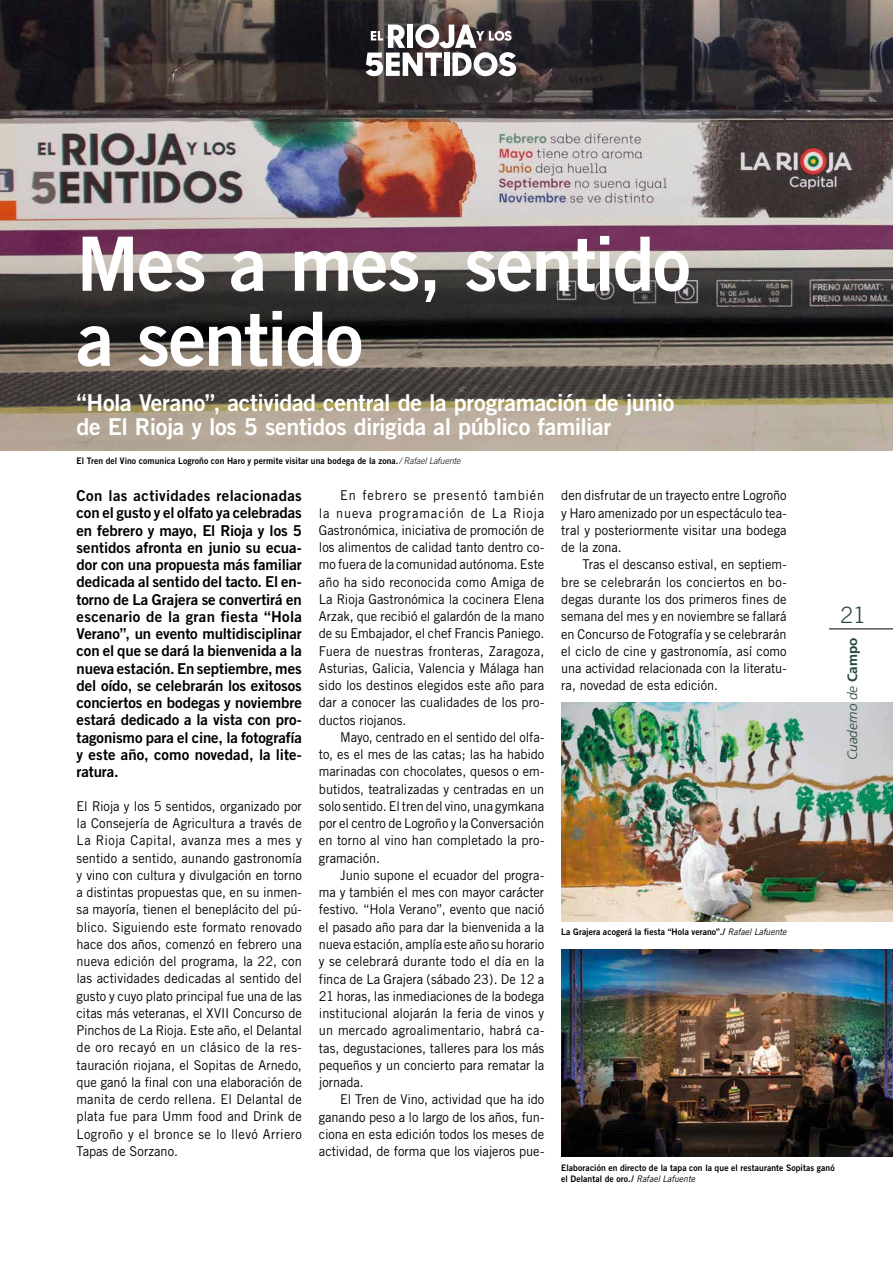
<style>
.page{position:relative;width:893px;height:1263px;background:#fff}
.page>*{position:absolute;margin:0;border:0;box-sizing:border-box;transform-origin:0 0}
.t1{font:75px/75px "Trade Gothic Bold Two";letter-spacing:-.025em;color:#fff}
.t2{font:23.25px/24px "Trade Gothic Bold Two";letter-spacing:-.015em;color:#fff}
.t3{font:300 22.5px "Trade Gothic";color:#254736}
.t4{font:15px/17.2px "Trade Gothic Bold Two";color:#000;text-align:justify}
.t5{font:13.5px/17.2px "Trade Gothic";color:#000;text-align:justify;scale:.95 1}
.t6{font:italic 300 13.5px "Frutiger";color:#254736}
.t7{font:9px/11.2px "Trade Gothic Bold Two";letter-spacing:.01em;color:#000;scale:.95 1}
.s1{font-family:"Trade Gothic";font-weight:300;font-style:italic}
.s2{font-weight:700;font-style:normal}
.s3{font-family:"Trade Gothic";font-style:italic}
</style>
<div class="page">
<hr style="left:829px;top:628px;width:64px;height:1px;background:#000">
<img style="left:0;top:0;width:893px;height:451px">
<svg style="left:366px;top:24px;width:150px;height:52px"></svg>
<img style="left:561px;top:703px;width:332px;height:218px">
<img style="left:561px;top:949px;width:332px;height:208px">
<h1 class="t1" style="left:77px;top:225px;width:615px">Mes a mes, sentido a sentido</h1>
<h2 class="t2" style="left:77px;top:390px;width:599px">“Hola Verano”, actividad central de la programación de junio de El Rioja y los 5 sentidos dirigida al público familiar</h2>
<p class="t7" style="left:77px;top:455px;width:406px">El Tren del Vino comunica Logroño con Haro y permite visitar una bodega de la zona.<span class="s1">/ Rafael Lafuente</span></p>
<p class="t4" style="left:77px;top:487px;width:227px">Con las actividades relacionadas con el gusto y el olfato ya celebradas en febrero y mayo, El Rioja y los 5 sentidos afronta en junio su ecua&shy;dor con una propuesta más familiar dedicada al sentido del tacto. El en&shy;torno de La Grajera se convertirá en escenario de la gran fiesta “Hola Verano”, un evento multidisciplinar con el que se dará la bienvenida a la nueva estación. En septiembre, mes del oído, se celebrarán los exitosos conciertos en bodegas y noviembre estará dedicado a la vista con pro&shy;tagonismo para el cine, la fotografía y este año, como novedad, la lite&shy;ratura.</p>
<p class="t5" style="left:77px;top:797px;width:239px">El Rioja y los 5 sentidos, organizado por la Consejería de Agricultura a través de La Rioja Capital, avanza mes a mes y sentido a sentido, aunando gastronomía y vino con cultura y divulgación en torno a distintas propuestas que, en su inmen&shy;sa mayoría, tienen el beneplácito del pú&shy;blico. Siguiendo este formato renovado hace dos años, comenzó en febrero una nueva edición del programa, la 22, con las actividades dedicadas al sentido del gusto y cuyo plato principal fue una de las citas más veteranas, el XVII Concurso de Pinchos de La Rioja. Este año, el Delantal de oro recayó en un clásico de la res&shy;tauración riojana, el Sopitas de Arnedo, que ganó la final con una elaboración de manita de cerdo rellena. El Delantal de plata fue para Umm food and Drink de Logroño y el bronce se lo llevó Arriero Tapas de Sorzano.</p>
<p class="t5" style="left:319px;top:487px;width:239px;text-indent:21px">En febrero se presentó también la nueva programación de La Rioja Gastronómica, iniciativa de promoción de los alimentos de calidad tanto dentro co&shy;mo fuera de la comunidad autónoma. Este año ha sido reconocida como Amiga de La Rioja Gastronómica la cocinera Elena Arzak, que recibió el galardón de la mano de su Embajador, el chef Francis Paniego.<br>Fuera de nuestras fronteras, Zaragoza, Asturias, Galicia, Valencia y Málaga han sido los destinos elegidos este año para dar a conocer las cualidades de los pro&shy;ductos riojanos.</p>
<p class="t5" style="left:319px;top:728px;width:239px;text-indent:21px">Mayo, centrado en el sentido del olfa&shy;to, es el mes de las catas; las ha habido marinadas con chocolates, quesos o em&shy;butidos, teatralizadas y centradas en un solo sentido. El tren del vino, una gymkana por el centro de Logroño y la Conversación en torno al vino han completado la pro&shy;gramación.</p>
<p class="t5" style="left:319px;top:866px;width:239px;text-indent:21px">Junio supone el ecuador del progra&shy;ma y también el mes con mayor carácter festivo. “Hola Verano”, evento que nació el pasado año para dar la bienvenida a la nueva estación, amplía este año su horario y se celebrará durante todo el día en la finca de La Grajera (sábado 23). De 12 a 21 horas, las inmediaciones de la bodega institucional alojarán la feria de vinos y un mercado agroalimentario, habrá ca&shy;tas, degustaciones, talleres para los más pequeños y un concierto para rematar la jornada.</p>
<p class="t5" style="left:319px;top:1091px;width:239px;text-indent:21px">El Tren de Vino, actividad que ha ido ganando peso a lo largo de los años, fun&shy;ciona en esta edición todos los meses de actividad, de forma que los viajeros pue-</p>
<p class="t5" style="left:561px;top:487px;width:239px">den disfrutar de un trayecto entre Logroño y Haro amenizado por un espectáculo tea&shy;tral y posteriormente visitar una bodega de la zona.</p>
<p class="t5" style="left:561px;top:556px;width:239px;text-indent:21px">Tras el descanso estival, en septiem&shy;bre se celebrarán los conciertos en bo&shy;degas durante los dos primeros fines de semana del mes y en noviembre se fallará en Concurso de Fotografía y se celebrarán el ciclo de cine y gastronomía, así como una actividad relacionada con la literatu&shy;ra, novedad de esta edición.</p>
<h3 class="t3" style="left:840px;top:601px;width:27px">21</h3>
<p class="t6" style="left:845px;top:760px;width:124px;rotate:-90deg">Cuaderno de <span class="s2">Campo</span></p>
<p class="t7" style="left:561px;top:926px;width:239px">La Grajera acogerá la fiesta “Hola verano”./ <span class="s3">Rafael Lafuente</span></p>
<p class="t7" style="left:561px;top:1162px;width:289px">Elaboración en directo de la tapa con la que el restaurante Sopitas ganó el Delantal de oro./ <span class="s3">Rafael Lafuente</span></p>
</div>
